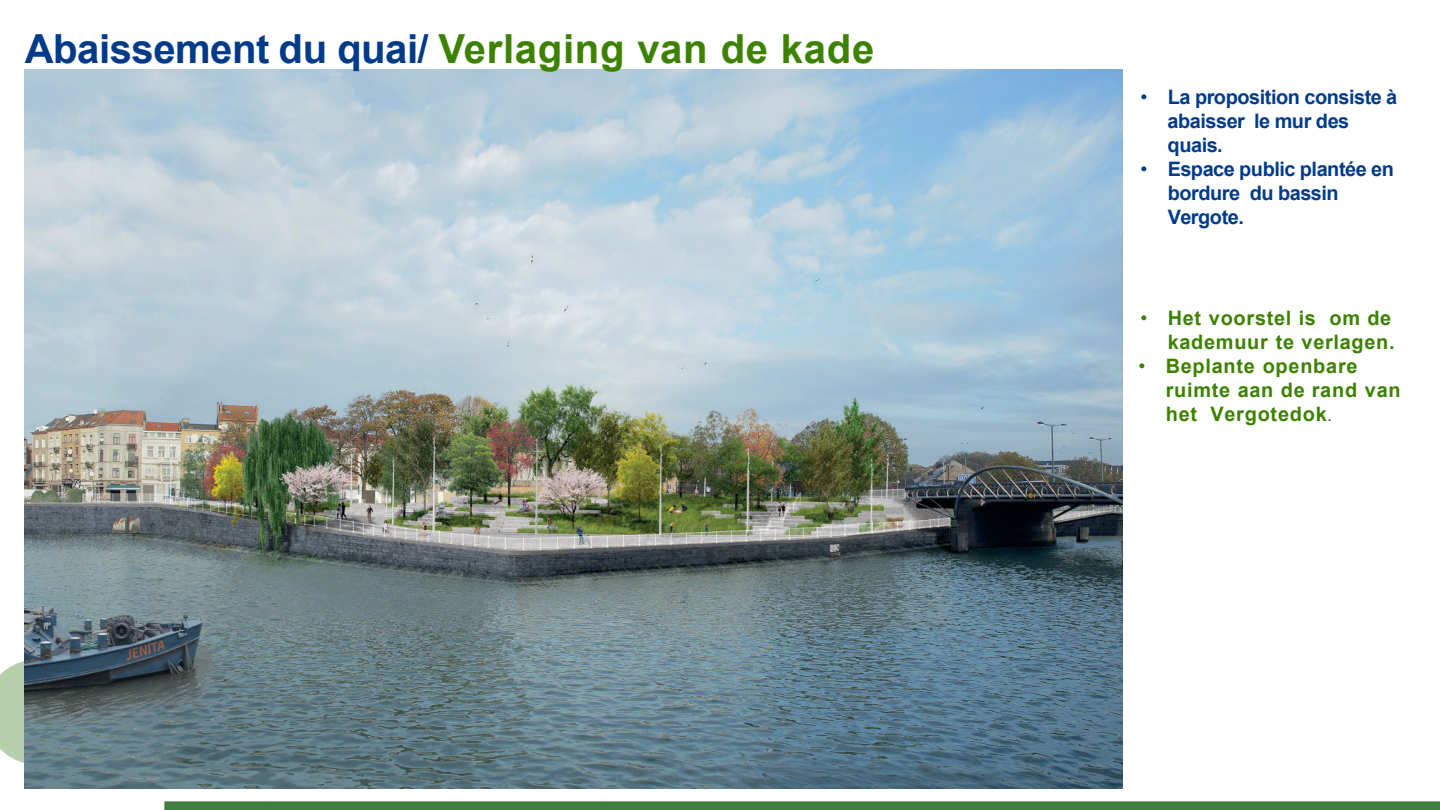
<style>
.page{position:relative;width:1440px;height:810px;background:#fff}
.page>*{position:absolute;margin:0;border:0;box-sizing:border-box;transform-origin:0 0}
.t1{font:700 40px "Arial";letter-spacing:-.01em;color:#003b8a}
.t2{font:700 20px/24px "Arial";letter-spacing:-.025em;color:#003b8a}
.t3{font:700 20px/24px "Arial";letter-spacing:.035em;color:#3c8200;text-align:right}
.s1{color:#3c8200}
.s2{font-weight:400}
.s3{font-weight:400;font-size:16px;color:#231f20}
</style>
<div class="page">
<img style="left:0;top:661px;width:1440px;height:149px">
<div style="left:1353px;top:751px;width:52px;height:46px;background:#fff"></div>
<img style="left:24px;top:69px;width:1099px;height:719px">
<p class="t1" style="left:25px;top:21px;width:851px">Abaissement du quai/ <span class="s1">Verlaging van de kade</span></p>
<p class="t2" style="left:1168px;top:85px;width:231px;text-indent:-27px"><span class="s2">•</span> La proposition consiste à abaisser le mur des quais.</p>
<p class="t2" style="left:1168px;top:157px;width:228px;text-indent:-27px"><span class="s2">•</span> Espace public plantée en bordure du bassin<br>Vergote.</p>
<p class="t3" style="left:1141px;top:306px;width:256px"><span class="s2">•</span> Het voorstel is om de kademuur te verlagen.</p>
<p class="t3" style="left:1166px;top:354px;width:236px;text-align:left;text-indent:-27px"><span class="s2">•</span> Beplante openbare ruimte aan de rand van het Vergotedok<span class="s3">.</span></p>
</div>
